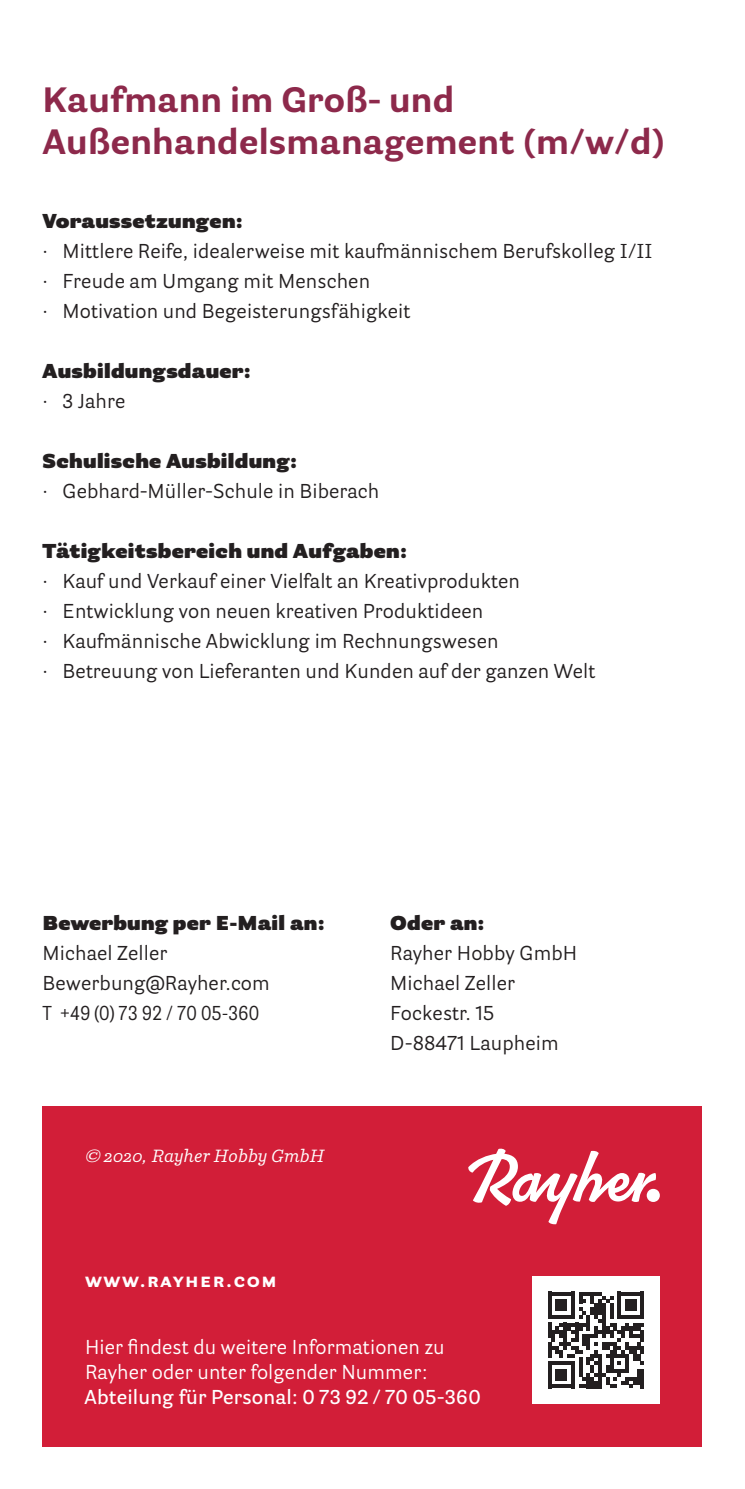
<style>
.page{position:relative;width:745px;height:1489px;background:#fff}
.page>*{position:absolute;margin:0;border:0;box-sizing:border-box;transform-origin:0 0}
.t1{font:700 35px/42px "Parry Grotesque Pro";letter-spacing:.005em;color:#8d294b}
.t2{font:20px/30px "Parry Grotesque Pro";letter-spacing:.005em;color:#231f20}
.t3{font:900 20px "Parry Grotesque Pro";letter-spacing:.015em;color:#231f20}
.t4{font:20px/25px "Parry Grotesque Pro";letter-spacing:.005em;color:#fff}
.t5{font:600 20px "Parry Grotesque Pro";letter-spacing:.005em;color:#fff}
.t6{font:20px "Parry Grot Con Pro";letter-spacing:-.005em;color:#231f20}
.t7{font:700 20px "Parry Grotesque Pro";letter-spacing:.08em;color:#fff}
.t8{font:italic 17.5px "Parry Pro";letter-spacing:.01em;color:#fff}
.s1{font-weight:900}
.s2{font-family:"Parry Pro"}
</style>
<div class="page">
<div style="left:43px;top:1106px;width:659px;height:340px;background:#d21e38"></div>
<svg style="left:468px;top:1148px;width:187px;height:76px"></svg>
<div style="left:646px;top:1188px;width:13px;height:13px;background:#fff;border-radius:50%"></div>
<div style="left:532px;top:1276px;width:127px;height:127px;background:#fff"></div>
<svg style="left:548px;top:1291px;width:96px;height:97px"></svg>
<h1 class="t1" style="left:43px;top:78px;width:624px">Kaufmann im Groß- und<br>Außenhandelsmanagement (m/w/d)</h1>
<p class="t2" style="left:43px;top:206px;width:611px"><span class="s1">Voraussetzungen:<br></span>· Mittlere Reife, idealerweise mit kaufmännischem Berufskolleg <span class="s2">I</span>/<span class="s2">II </span>· Freude am Umgang mit Menschen<br>· Motivation und Begeisterungsfähigkeit</p>
<p class="t3" style="left:43px;top:356px;width:210px">Ausbildungsdauer:</p>
<p class="t2" style="left:43px;top:386px;width:84px">· 3 Jahre</p>
<p class="t3" style="left:43px;top:446px;width:256px">Schulische Ausbildung:</p>
<p class="t2" style="left:43px;top:476px;width:338px">· Gebhard-Müller-Schule in Biberach</p>
<p class="t3" style="left:43px;top:536px;width:366px">Tätigkeitsbereich und Aufgaben:</p>
<p class="t2" style="left:43px;top:566px;width:554px">· Kauf und Verkauf einer Vielfalt an Kreativprodukten<br>· Entwicklung von neuen kreativen Produktideen<br>· Kaufmännische Abwicklung im Rechnungswesen<br>· Betreuung von Lieferanten und Kunden auf der ganzen Welt</p>
<p class="t3" style="left:43px;top:908px;width:283px">Bewerbung per E-Mail an:</p>
<p class="t2" style="left:43px;top:937px;width:229px">Michael Zeller<br>Bewerbung@Rayher.com</p>
<p class="t6" style="left:43px;top:999px;width:218px">T +49 (0) 73 92 / 70 05-360</p>
<p class="t8" style="left:85px;top:1143px;width:241px">© 2020, Rayher Hobby GmbH</p>
<p class="t7" style="left:85px;top:1265px;width:193px">www.rayher.com</p>
<p class="t3" style="left:390px;top:908px;width:96px">Oder an:</p>
<p class="t2" style="left:390px;top:937px;width:188px">Rayher Hobby GmbH<br>Michael Zeller<br>Fockestr. 15<br>D-88471 Laupheim</p>
<p class="t4" style="left:85px;top:1333px;width:361px">Hier findest du weitere Informationen zu<br>Rayher oder unter folgender Nummer:</p>
<p class="t5" style="left:85px;top:1382px;width:397px">Abteilung für Personal: 0 73 92 / 70 05-360</p>
</div>
